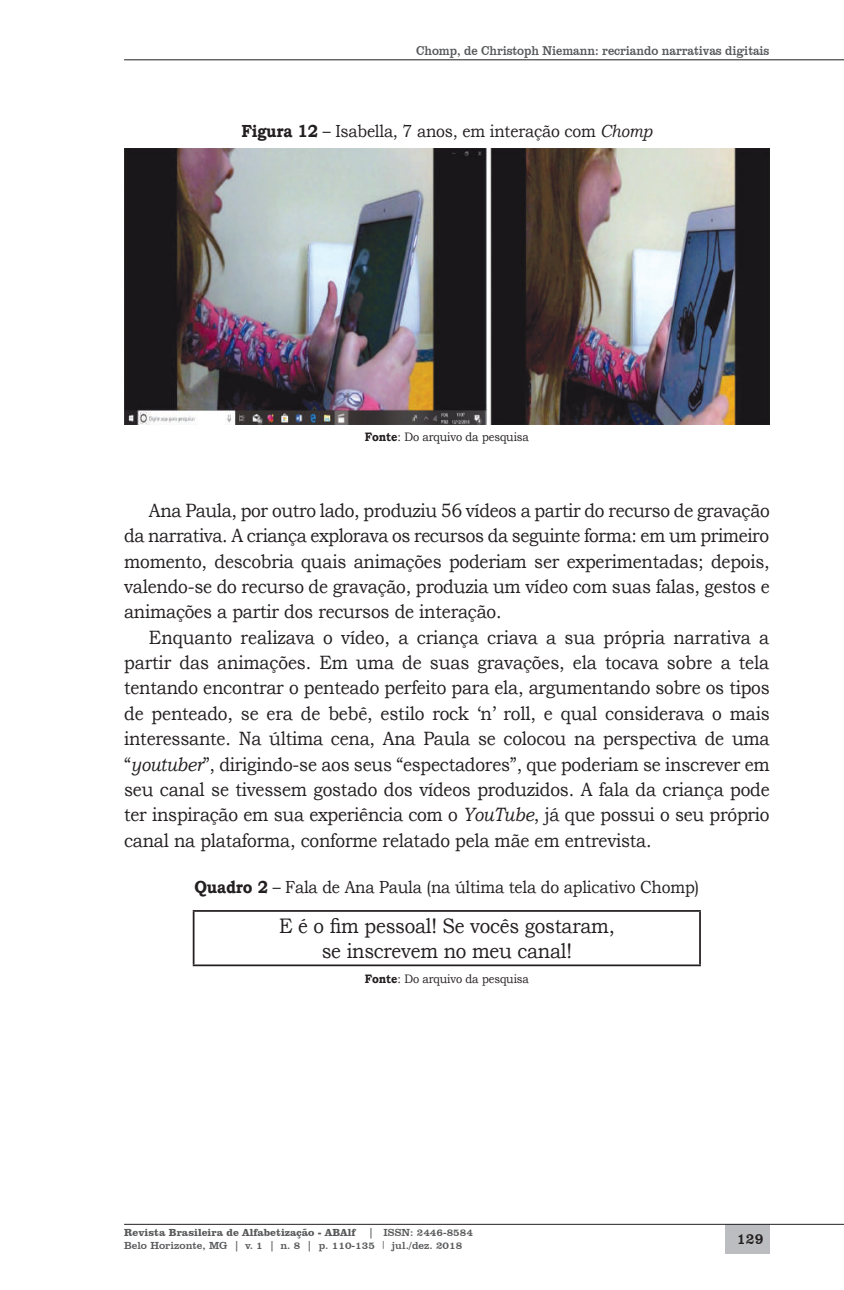
<style>
.page{position:relative;width:844px;height:1290px;background:#fff}
.page>*{position:absolute;margin:0;border:0;box-sizing:border-box;transform-origin:0 0}
.t1{font:21px/25.4px "Bookman Old Style";letter-spacing:-.015em;color:#231f20;text-align:center;scale:.9 1}
.t2{font:19.25px/25.4px "Bookman Old Style";letter-spacing:-.015em;color:#231f20;text-align:justify;scale:.9 1}
.t3{font:17.5px "Bookman Old Style";letter-spacing:-.015em;color:#231f20;scale:.9 1}
.t4{font:15.75px "Clarendon BT";color:#231f20;scale:.9 1}
.t5{font:13.12px "Clarendon BT";letter-spacing:-.01em;color:#57585a;scale:.9 1}
.t6{font:12.25px "Bookman Old Style";letter-spacing:-.01em;color:#231f20;scale:.9 1}
.t7{font:10.5px/12.6px "Clarendon BT";color:#57585a}
.s1{font-weight:700}
.s2{font-style:italic}
</style>
<div class="page">
<hr style="left:124px;top:60px;width:719px;height:1px;background:#231f20">
<div style="left:724px;top:1224px;width:45px;height:29px;background:#bcbdc0"></div>
<hr style="left:124px;top:1224px;width:719px;height:1px;background:#231f20">
<hr style="left:193px;top:910px;width:507px;height:2px;background:#231f20">
<hr style="left:193px;top:912px;width:1px;height:52px;background:#231f20">
<hr style="left:699px;top:912px;width:1px;height:52px;background:#231f20">
<hr style="left:193px;top:964px;width:507px;height:2px;background:#231f20">
<img style="left:124px;top:149px;width:645px;height:275px">
<p class="t5" style="left:416px;top:42px;width:394px">Chomp, de Christoph Niemann: recriando narrativas digitais</p>
<p class="t3" style="left:241px;top:119px;width:458px"><span class="s1">Figura 12</span> – Isabella, 7 anos, em interação com <span class="s2">Chomp</span></p>
<p class="t6" style="left:364px;top:428px;width:184px"><span class="s1">Fonte</span>: Do arquivo da pesquisa</p>
<p class="t2" style="left:124px;top:498px;width:718px;text-indent:25px">Ana Paula, por outro lado, produziu 56 vídeos a partir do recurso de gravação da narrativa. A criança explorava os recursos da seguinte forma: em um primeiro momento, descobria quais animações poderiam ser experimentadas; depois, valendo-se do recurso de gravação, produzia um vídeo com suas falas, gestos e animações a partir dos recursos de interação.</p>
<p class="t2" style="left:124px;top:624px;width:718px;text-indent:25px">Enquanto realizava o vídeo, a criança criava a sua própria narrativa a partir das animações. Em uma de suas gravações, ela tocava sobre a tela tentando encontrar o penteado perfeito para ela, argumentando sobre os tipos de penteado, se era de bebê, estilo rock ‘n’ roll, e qual considerava o mais interessante. Na última cena, Ana Paula se colocou na perspectiva de uma “<span class="s2">youtuber</span>”, dirigindo-se aos seus “espectadores”, que poderiam se inscrever em seu canal se tivessem gostado dos vídeos produzidos. A fala da criança pode ter inspiração em sua experiência com o <span class="s2">YouTube</span>, já que possui o seu próprio canal na plataforma, conforme relatado pela mãe em entrevista.</p>
<p class="t3" style="left:194px;top:876px;width:562px"><span class="s1">Quadro 2</span> – Fala de Ana Paula (na última tela do aplicativo Chomp)</p>
<p class="t1" style="left:279px;top:913px;width:374px">E é o fim pessoal! Se vocês gostaram, se inscrevem no meu canal!</p>
<p class="t6" style="left:364px;top:971px;width:184px"><span class="s1">Fonte</span>: Do arquivo da pesquisa</p>
<p class="t7" style="left:124px;top:1226px;width:350px"><span class="s1">Revista Brasileira de Alfabetização - ABAlf</span> | ISSN: 2446-8584<br>Belo Horizonte, MG | v. 1 | n. 8 | p. 110-135 <sup>|</sup> jul./dez. 2018</p>
<p class="t4" style="left:736px;top:1229px;width:31px">129</p>
</div>
